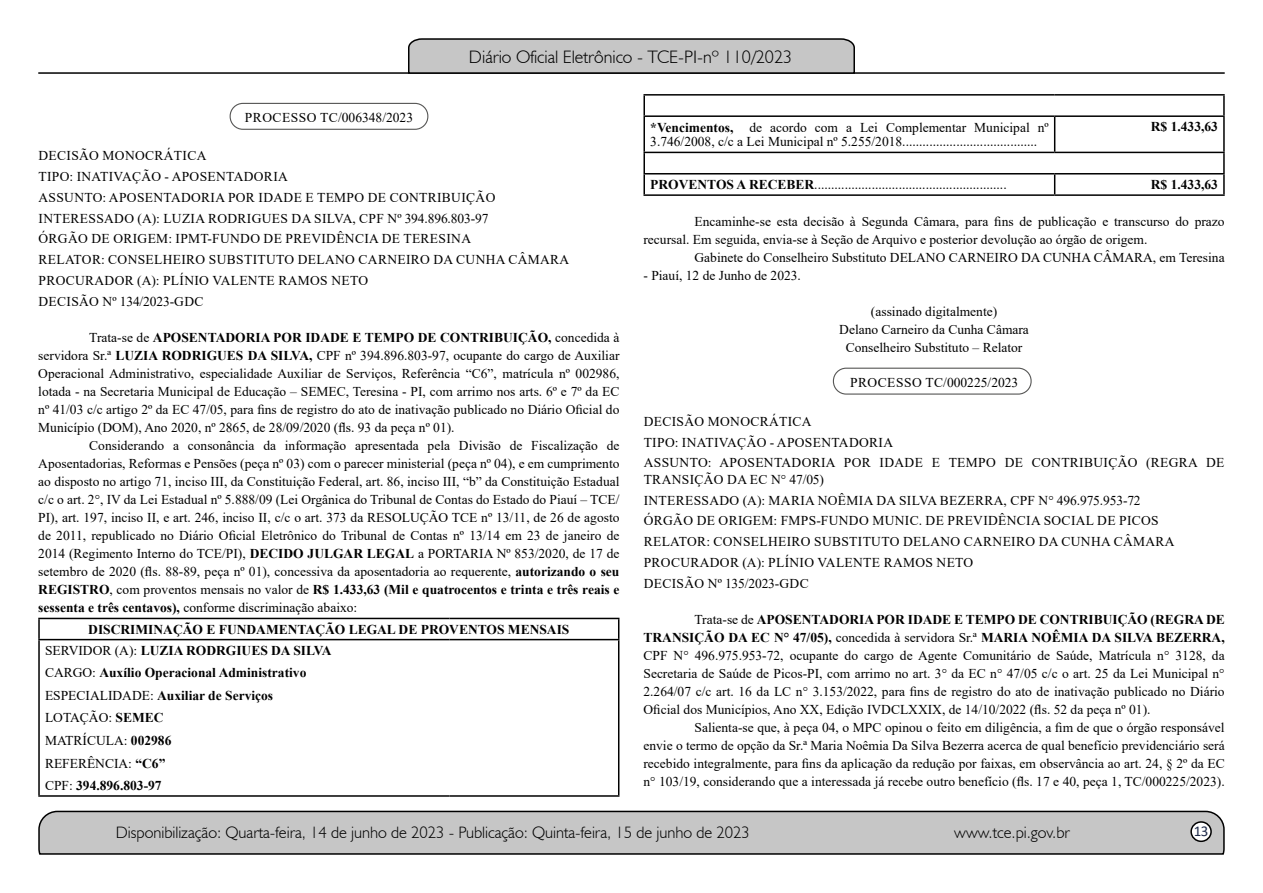
<style>
.page{position:relative;width:1263px;height:893px;background:#fff}
.page>*{position:absolute;margin:0;border:0;box-sizing:border-box;transform-origin:0 0}
.t1{font:300 18px "Humanist 521 BT";color:#000}
.t2{font:300 16.5px "Humanist 521 BT";color:#000}
.t3{font:15px "Calibri";color:#212d4c}
.t4{font:13.5px/18px "Times New Roman";color:#000;text-align:justify}
.t5{font:13.5px/20.7px "Times New Roman";letter-spacing:.025em;color:#000}
.t6{font:700 13.5px/22.4px "Times New Roman";color:#000}
.t7{font:13.5px "Times New Roman";letter-spacing:.02em;color:#000}
.s1{font-weight:700}
.s2{font-weight:400}
</style>
<div class="page">
<svg style="left:38px;top:810px;width:1187px;height:45px;background:#b9b9b9"></svg>
<div style="left:1191px;top:822px;width:20px;height:19px;background:#fff;border-radius:50%"></div>
<div style="left:1190px;top:821px;width:22px;height:21px;border:2px solid #000;border-radius:50%"></div>
<hr style="left:38px;top:72px;width:1187px;height:2px;background:#000">
<svg style="left:407px;top:38px;width:449px;height:36px;background:#b4b4b4"></svg>
<hr style="left:38px;top:618px;width:411px;height:1px;background:#000">
<hr style="left:38px;top:619px;width:2px;height:20px;background:#000">
<hr style="left:449px;top:618px;width:170px;height:1px;background:#000">
<svg style="left:618px;top:619px;width:1px;height:20px"></svg>
<hr style="left:38px;top:639px;width:411px;height:1px;background:#000">
<hr style="left:38px;top:640px;width:2px;height:155px;background:#000">
<hr style="left:449px;top:639px;width:170px;height:1px;background:#000">
<hr style="left:618px;top:640px;width:1px;height:155px;background:#000">
<hr style="left:38px;top:795px;width:411px;height:2px;background:#000">
<hr style="left:449px;top:795px;width:170px;height:2px;background:#000">
<div style="left:230px;top:103px;width:198px;height:27px;border:1px solid #575756;border-radius:13px"></div>
<hr style="left:643px;top:94px;width:412px;height:2px;background:#000">
<svg style="left:643px;top:96px;width:2px;height:19px"></svg>
<hr style="left:1055px;top:94px;width:170px;height:2px;background:#000">
<svg style="left:1223px;top:96px;width:2px;height:19px"></svg>
<hr style="left:643px;top:115px;width:412px;height:2px;background:#000">
<hr style="left:643px;top:117px;width:2px;height:35px;background:#000">
<hr style="left:1055px;top:115px;width:170px;height:2px;background:#000">
<hr style="left:1054px;top:117px;width:1px;height:35px;background:#000">
<hr style="left:1223px;top:117px;width:2px;height:35px;background:#000">
<hr style="left:643px;top:152px;width:412px;height:1px;background:#000">
<hr style="left:643px;top:153px;width:2px;height:20px;background:#000">
<hr style="left:1055px;top:152px;width:170px;height:1px;background:#000">
<hr style="left:1223px;top:153px;width:2px;height:20px;background:#000">
<hr style="left:643px;top:173px;width:412px;height:2px;background:#000">
<svg style="left:643px;top:175px;width:2px;height:19px"></svg>
<hr style="left:1055px;top:173px;width:170px;height:2px;background:#000">
<svg style="left:1054px;top:175px;width:1px;height:19px"></svg>
<svg style="left:1223px;top:175px;width:2px;height:19px"></svg>
<hr style="left:643px;top:194px;width:412px;height:2px;background:#000">
<hr style="left:1055px;top:194px;width:170px;height:2px;background:#000">
<div style="left:833px;top:368px;width:199px;height:27px;border:1px solid #575756;border-radius:13px"></div>
<h1 class="t1" style="left:469px;top:46px;width:325px">Diário Oficial Eletrônico - TCE-PI-nº 110/2023</h1>
<p class="t7" style="left:245px;top:108px;width:170px">PROCESSO TC/006348/2023</p>
<p class="t5" style="left:39px;top:145px;width:532px">DECISÃO MONOCRÁTICA<br>TIPO: INATIVAÇÃO - APOSENTADORIA<br>ASSUNTO: APOSENTADORIA POR IDADE E TEMPO DE CONTRIBUIÇÃO INTERESSADO (A): LUZIA RODRIGUES DA SILVA, CPF Nº 394.896.803-97<br>ÓRGÃO DE ORIGEM: IPMT-FUNDO DE PREVIDÊNCIA DE TERESINA<br>RELATOR: CONSELHEIRO SUBSTITUTO DELANO CARNEIRO DA CUNHA CÂMARA PROCURADOR (A): PLÍNIO VALENTE RAMOS NETO<br>DECISÃO Nº 134/2023-GDC</p>
<p class="t4" style="left:38px;top:328px;width:583px;text-indent:51px">Trata-se de <span class="s1">APOSENTADORIA POR IDADE E TEMPO DE CONTRIBUIÇÃO,</span> concedida à servidora Sr.ª <span class="s1">LUZIA RODRIGUES DA SILVA,</span> CPF nº 394.896.803-97, ocupante do cargo de Auxiliar Operacional Administrativo, especialidade Auxiliar de Serviços, Referência “C6”, matrícula nº 002986, lotada - na Secretaria Municipal de Educação – SEMEC, Teresina - PI, com arrimo nos arts. 6º e 7º da EC nº 41/03 c/c artigo 2º da EC 47/05, para fins de registro do ato de inativação publicado no Diário Oficial do Município (DOM), Ano 2020, nº 2865, de 28/09/2020 (fls. 93 da peça nº 01).</p>
<p class="t4" style="left:38px;top:436px;width:583px;text-indent:51px">Considerando a consonância da informação apresentada pela Divisão de Fiscalização de Aposentadorias, Reformas e Pensões (peça nº 03) com o parecer ministerial (peça nº 04), e em cumprimento ao disposto no artigo 71, inciso III, da Constituição Federal, art. 86, inciso III, “b” da Constituição Estadual c/c o art. 2°, IV da Lei Estadual nº 5.888/09 (Lei Orgânica do Tribunal de Contas do Estado do Piauí – TCE/ PI), art. 197, inciso II, e art. 246, inciso II, c/c o art. 373 da RESOLUÇÃO TCE nº 13/11, de 26 de agosto de 2011, republicado no Diário Oficial Eletrônico do Tribunal de Contas nº 13/14 em 23 de janeiro de 2014 (Regimento Interno do TCE/PI), <span class="s1">DECIDO JULGAR LEGAL</span> a PORTARIA Nº 853/2020, de 17 de setembro de 2020 (fls. 88-89, peça nº 01), concessiva da aposentadoria ao requerente, <span class="s1">autorizando o seu REGISTRO</span>, com proventos mensais no valor de <span class="s1">R$ 1.433,63 (Mil e quatrocentos e trinta e três reais e sessenta e três centavos),</span> conforme discriminação abaixo:</p>
<p class="t6" style="left:45px;top:617px;width:526px;text-indent:43px">DISCRIMINAÇÃO E FUNDAMENTAÇÃO LEGAL DE PROVENTOS MENSAIS<br><span class="s2">SERVIDOR (A):</span> LUZIA RODRGIUES DA SILVA<br><span class="s2">CARGO:</span> Auxílio Operacional Administrativo<br><span class="s2">ESPECIALIDADE:</span> Auxiliar de Serviços<br><span class="s2">LOTAÇÃO:</span> SEMEC<br><span class="s2">MATRÍCULA:</span> 002986<br><span class="s2">REFERÊNCIA:</span> “C6”<br><span class="s2">CPF:</span> 394.896.803-97</p>
<p class="t4" style="left:650px;top:119px;width:400px;line-height:14.9px"><span class="s1">*Vencimentos,</span> de acordo com a Lei Complementar Municipal nº<br>3.746/2008, c/c a Lei Municipal nº 5.255/2018........................................</p>
<p class="t6" style="left:1151px;top:115px;width:69px">R$ 1.433,63</p>
<p class="t4" style="left:650px;top:175px;width:358px"><span class="s1">PROVENTOS A RECEBER</span>.........................................................</p>
<p class="t6" style="left:1151px;top:173px;width:69px">R$ 1.433,63</p>
<p class="t4" style="left:643px;top:212px;width:583px;text-indent:51px">Encaminhe-se esta decisão à Segunda Câmara, para fins de publicação e transcurso do prazo recursal. Em seguida, envia-se à Seção de Arquivo e posterior devolução ao órgão de origem.</p>
<p class="t4" style="left:694px;top:248px;width:532px">Gabinete do Conselheiro Substituto DELANO CARNEIRO DA CUNHA CÂMARA, em Teresina</p>
<p class="t4" style="left:643px;top:266px;width:159px">- Piauí, 12 de Junho de 2023.</p>
<p class="t4" style="left:839px;top:302px;width:191px;text-align:center">(assinado digitalmente)<br>Delano Carneiro da Cunha Câmara<br>Conselheiro Substituto – Relator</p>
<p class="t4" style="left:850px;top:373px;width:170px">PROCESSO TC/000225/2023</p>
<p class="t5" style="left:644px;top:410px;width:582px">DECISÃO MONOCRÁTICA<br>TIPO: INATIVAÇÃO - APOSENTADORIA<br>ASSUNTO: APOSENTADORIA POR IDADE E TEMPO DE CONTRIBUIÇÃO (REGRA DE</p>
<p class="t5" style="left:644px;top:468px;width:532px">TRANSIÇÃO DA EC N° 47/05)<br>INTERESSADO (A): MARIA NOÊMIA DA SILVA BEZERRA, CPF N° 496.975.953-72<br>ÓRGÃO DE ORIGEM: FMPS-FUNDO MUNIC. DE PREVIDÊNCIA SOCIAL DE PICOS RELATOR: CONSELHEIRO SUBSTITUTO DELANO CARNEIRO DA CUNHA CÂMARA PROCURADOR (A): PLÍNIO VALENTE RAMOS NETO<br>DECISÃO Nº 135/2023-GDC</p>
<p class="t4" style="left:643px;top:610px;width:583px;text-indent:51px">Trata-se de <span class="s1">APOSENTADORIA POR IDADE E TEMPO DE CONTRIBUIÇÃO (REGRA DE TRANSIÇÃO DA EC N° 47/05),</span> concedida à servidora Sr.ª <span class="s1">MARIA NOÊMIA DA SILVA BEZERRA, </span>CPF N° 496.975.953-72, ocupante do cargo de Agente Comunitário de Saúde, Matrícula n° 3128, da Secretaria de Saúde de Picos-PI, com arrimo no art. 3° da EC n° 47/05 c/c o art. 25 da Lei Municipal n° 2.264/07 c/c art. 16 da LC n° 3.153/2022, para fins de registro do ato de inativação publicado no Diário Oficial dos Municípios, Ano XX, Edição IVDCLXXIX, de 14/10/2022 (fls. 52 da peça nº 01).</p>
<p class="t4" style="left:643px;top:718px;width:583px;text-indent:51px">Salienta-se que, à peça 04, o MPC opinou o feito em diligência, a fim de que o órgão responsável envie o termo de opção da Sr.ª Maria Noêmia Da Silva Bezerra acerca de qual benefício previdenciário será recebido integralmente, para fins da aplicação da redução por faixas, em observância ao art. 24, § 2º da EC n° 103/19, considerando que a interessada já recebe outro benefício (fls. 17 e 40, peça 1, TC/000225/2023).</p>
<p class="t2" style="left:116px;top:822px;width:635px">Disponibilização: Quarta-feira, 14 de junho de 2023 - Publicação: Quinta-feira, 15 de junho de 2023</p>
<p class="t2" style="left:954px;top:822px;width:117px">www.tce.pi.gov.br</p>
<p class="t3" style="left:1194px;top:821px;width:16px">13</p>
</div>
